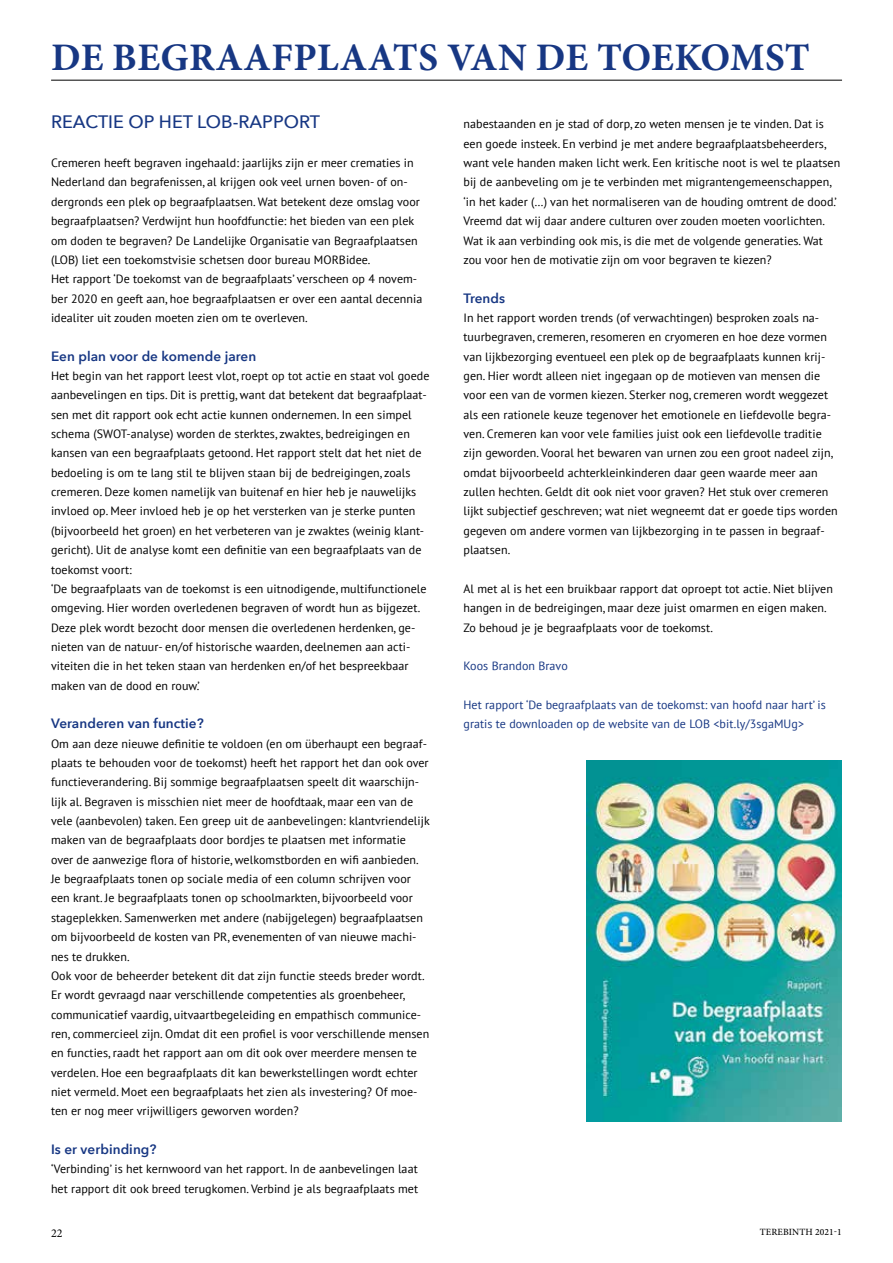
<style>
.page{position:relative;width:893px;height:1263px;background:#fff}
.page>*{position:absolute;margin:0;border:0;box-sizing:border-box;transform-origin:0 0}
.t1{font:700 39px "Minion Pro";letter-spacing:.01em;color:#173783}
.t2{font:500 18px "Avenir Next";color:#173783}
.t3{font:600 13.5px "Avenir Next";letter-spacing:.005em;color:#173783}
.t4{font:12px/19.4px "PT Sans";letter-spacing:.005em;color:#000}
.t5{font:12px/19.4px "PT Sans";letter-spacing:.005em;color:#173783}
.t6{font:12px "Minion Pro";color:#000}
.t7{font:500 9.6px "Minion Pro";letter-spacing:.01em;color:#000}
</style>
<div class="page">
<hr style="left:51px;top:80px;width:791px;height:1px;background:#000">
<img style="left:587px;top:761px;width:255px;height:360px">
<h1 class="t1" style="left:51px;top:30px;width:760px">DE BEGRAAFPLAATS VAN DE TOEKOMST</h1>
<h2 class="t2" style="left:51px;top:107px;width:271px">REACTIE OP HET LOB-RAPPORT</h2>
<p class="t4" style="left:51px;top:153px;width:373px">Cremeren heeft begraven ingehaald: jaarlijks zijn er meer crematies in Nederland dan begrafenissen, al krijgen ook veel urnen boven- of on&shy;dergronds een plek op begraafplaatsen. Wat betekent deze omslag voor begraafplaatsen? Verdwijnt hun hoofdfunctie: het bieden van een plek om doden te begraven? De Landelijke Organisatie van Begraafplaatsen (LOB) liet een toekomstvisie schetsen door bureau MORBidee.<br>Het rapport ‘De toekomst van de begraafplaats’ verscheen op 4 novem&shy;ber 2020 en geeft aan, hoe begraafplaatsen er over een aantal decennia idealiter uit zouden moeten zien om te overleven.</p>
<p class="t3" style="left:51px;top:344px;width:207px">Een plan voor de komende jaren</p>
<p class="t4" style="left:51px;top:366px;width:380px">Het begin van het rapport leest vlot, roept op tot actie en staat vol goede aanbevelingen en tips. Dit is prettig, want dat betekent dat begraafplaat&shy;sen met dit rapport ook echt actie kunnen ondernemen. In een simpel schema (SWOT-analyse) worden de sterktes, zwaktes, bedreigingen en kansen van een begraafplaats getoond. Het rapport stelt dat het niet de bedoeling is om te lang stil te blijven staan bij de bedreigingen, zoals cremeren. Deze komen namelijk van buitenaf en hier heb je nauwelijks invloed op. Meer invloed heb je op het versterken van je sterke punten (bijvoorbeeld het groen) en het verbeteren van je zwaktes (weinig klant&shy;gericht). Uit de analyse komt een definitie van een begraafplaats van de toekomst voort:<br>‘De begraafplaats van de toekomst is een uitnodigende, multifunctionele omgeving. Hier worden overledenen begraven of wordt hun as bijgezet.<br>Deze plek wordt bezocht door mensen die overledenen herdenken, ge&shy;nieten van de natuur- en/of historische waarden, deelnemen aan acti&shy;viteiten die in het teken staan van herdenken en/of het bespreekbaar maken van de dood en rouw.’</p>
<p class="t3" style="left:51px;top:712px;width:154px">Veranderen van functie?</p>
<p class="t4" style="left:51px;top:733px;width:380px">Om aan deze nieuwe definitie te voldoen (en om überhaupt een begraaf&shy;plaats te behouden voor de toekomst) heeft het rapport het dan ook over functieverandering. Bij sommige begraafplaatsen speelt dit waarschijn&shy;lijk al. Begraven is misschien niet meer de hoofdtaak, maar een van de vele (aanbevolen) taken. Een greep uit de aanbevelingen: klantvriendelijk maken van de begraafplaats door bordjes te plaatsen met informatie over de aanwezige flora of historie, welkomstborden en wifi aanbieden.<br>Je begraafplaats tonen op sociale media of een column schrijven voor een krant. Je begraafplaats tonen op schoolmarkten, bijvoorbeeld voor stageplekken. Samenwerken met andere (nabijgelegen) begraafplaatsen om bijvoorbeeld de kosten van PR, evenementen of van nieuwe machi&shy;nes te drukken.<br>Ook voor de beheerder betekent dit dat zijn functie steeds breder wordt.<br>Er wordt gevraagd naar verschillende competenties als groenbeheer, communicatief vaardig, uitvaartbegeleiding en empathisch communice&shy;ren, commercieel zijn. Omdat dit een profiel is voor verschillende mensen en functies, raadt het rapport aan om dit ook over meerdere mensen te verdelen. Hoe een begraafplaats dit kan bewerkstellingen wordt echter niet vermeld. Moet een begraafplaats het zien als investering? Of moe&shy;ten er nog meer vrijwilligers geworven worden?</p>
<p class="t3" style="left:51px;top:1138px;width:107px">Is er verbinding?</p>
<p class="t4" style="left:51px;top:1159px;width:369px">‘Verbinding’ is het kernwoord van het rapport. In de aanbevelingen laat het rapport dit ook breed terugkomen. Verbind je als begraafplaats met</p>
<p class="t4" style="left:463px;top:114px;width:378px">nabestaanden en je stad of dorp, zo weten mensen je te vinden. Dat is een goede insteek. En verbind je met andere begraafplaatsbeheerders, want vele handen maken licht werk. Een kritische noot is wel te plaatsen bij de aanbeveling om je te verbinden met migrantengemeenschappen, ‘in het kader (…) van het normaliseren van de houding omtrent de dood.’ Vreemd dat wij daar andere culturen over zouden moeten voorlichten.<br>Wat ik aan verbinding ook mis, is die met de volgende generaties. Wat zou voor hen de motivatie zijn om voor begraven te kiezen?</p>
<p class="t3" style="left:463px;top:286px;width:43px">Trends</p>
<p class="t4" style="left:463px;top:308px;width:376px">In het rapport worden trends (of verwachtingen) besproken zoals na&shy;tuurbegraven, cremeren, resomeren en cryomeren en hoe deze vormen van lijkbezorging eventueel een plek op de begraafplaats kunnen krij&shy;gen. Hier wordt alleen niet ingegaan op de motieven van mensen die voor een van de vormen kiezen. Sterker nog, cremeren wordt weggezet als een rationele keuze tegenover het emotionele en liefdevolle begra&shy;ven. Cremeren kan voor vele families juist ook een liefdevolle traditie zijn geworden. Vooral het bewaren van urnen zou een groot nadeel zijn, omdat bijvoorbeeld achterkleinkinderen daar geen waarde meer aan zullen hechten. Geldt dit ook niet voor graven? Het stuk over cremeren lijkt subjectief geschreven; wat niet wegneemt dat er goede tips worden gegeven om andere vormen van lijkbezorging in te passen in begraaf&shy;plaatsen.</p>
<p class="t4" style="left:463px;top:579px;width:371px">Al met al is het een bruikbaar rapport dat oproept tot actie. Niet blijven hangen in de bedreigingen, maar deze juist omarmen en eigen maken.<br>Zo behoud je je begraafplaats voor de toekomst.</p>
<p class="t5" style="left:463px;top:656px;width:106px">Koos Brandon Bravo</p>
<p class="t5" style="left:463px;top:695px;width:364px">Het rapport ‘De begraafplaats van de toekomst: van hoofd naar hart’ is gratis te downloaden op de website van de LOB &lt;bit.ly/3sgaMUg&gt;</p>
<p class="t6" style="left:51px;top:1225px;width:13px">22</p>
<p class="t7" style="left:760px;top:1225px;width:83px">TEREBINTH 2021-1</p>
</div>
